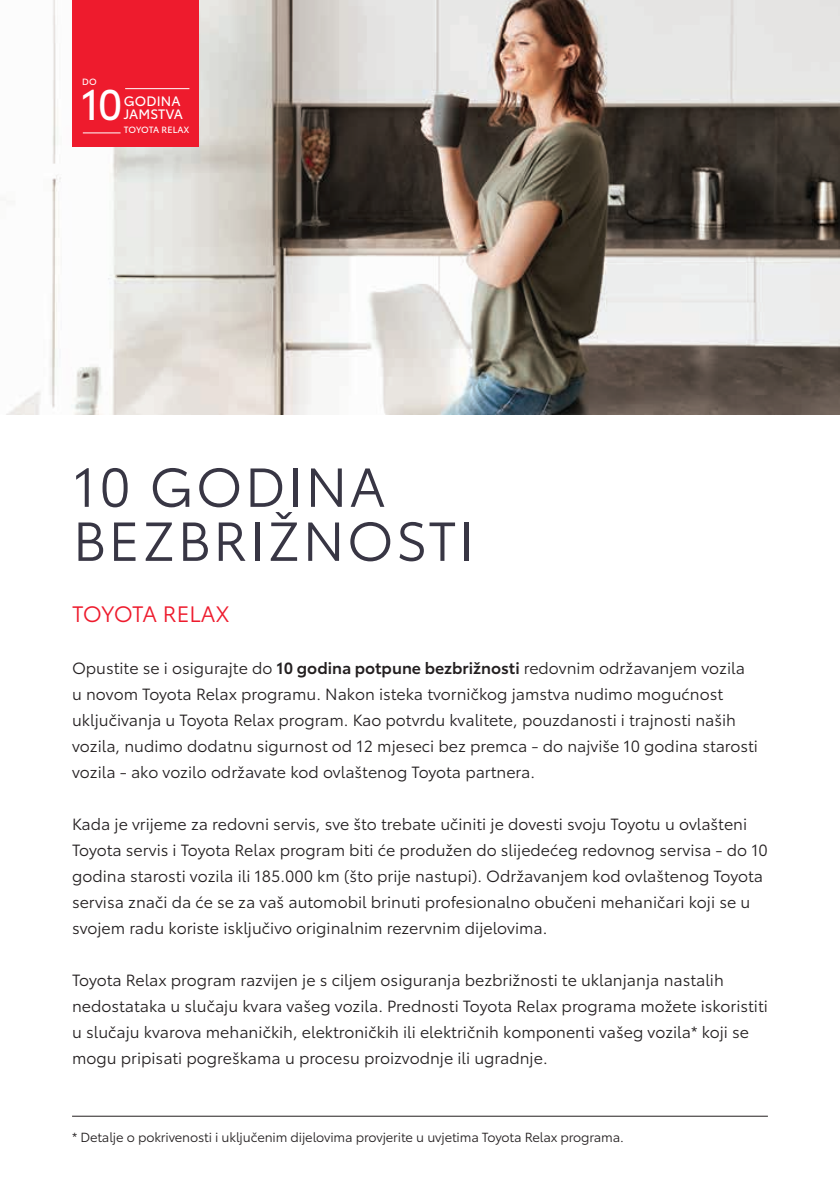
<style>
.page{position:relative;width:840px;height:1191px;background:#fff}
.page>*{position:absolute;margin:0;border:0;box-sizing:border-box;transform-origin:0 0}
.t1{font:54px/54px "Toyota Type";letter-spacing:.04em;color:#383644}
.t2{font:42.4px "Toyota Type";color:#fff}
.t3{font:22px "Toyota Type";letter-spacing:-.02em;color:#ee1b2d}
.t4{font:16px/26px "Toyota Type";color:#231f20}
.t5{font:13.4px/12.8px "Toyota Type";letter-spacing:.01em;color:#fff}
.t6{font:13px "Toyota Type";letter-spacing:-.01em;color:#231f20}
.t7{font:9px "Toyota Type";letter-spacing:-.01em;color:#fff}
.s1{font-weight:600}
</style>
<div class="page">
<img style="left:7px;top:0;width:832px;height:414px">
<div style="left:72px;top:0;width:126px;height:146px;background:#ee1b2d"></div>
<hr style="left:72px;top:1115px;width:695px;height:1px;background:#231f20">
<hr style="left:83px;top:133px;width:37px;height:1px;background:#fff">
<hr style="left:125px;top:88px;width:64px;height:1px;background:#fff">
<p class="t7" style="left:82px;top:75px;width:16px">DO</p>
<h2 class="t2" style="left:81px;top:73px;width:43px">10</h2>
<p class="t5" style="left:124px;top:94px;width:61px">GODINA<br>JAMSTVA</p>
<p class="t7" style="left:124px;top:123px;width:67px">TOYOTA RELAX</p>
<h1 class="t1" style="left:73px;top:456px;width:402px">10 GODINA<br>BEZBRIŽNOSTI</h1>
<h3 class="t3" style="left:72px;top:598px;width:159px">TOYOTA RELAX</h3>
<p class="t4" style="left:72px;top:654px;width:687px">Opustite se i osigurajte do <span class="s1">10 godina potpune bezbrižnosti</span> redovnim održavanjem vozila u novom Toyota Relax programu. Nakon isteka tvorničkog jamstva nudimo mogućnost uključivanja u Toyota Relax program. Kao potvrdu kvalitete, pouzdanosti i trajnosti naših vozila, nudimo dodatnu sigurnost od 12 mjeseci bez premca - do najviše 10 godina starosti vozila - ako vozilo održavate kod ovlaštenog Toyota partnera.</p>
<p class="t4" style="left:72px;top:810px;width:697px">Kada je vrijeme za redovni servis, sve što trebate učiniti je dovesti svoju Toyotu u ovlašteni Toyota servis i Toyota Relax program biti će produžen do slijedećeg redovnog servisa - do 10 godina starosti vozila ili 185.000 km (što prije nastupi). Održavanjem kod ovlaštenog Toyota servisa znači da će se za vaš automobil brinuti profesionalno obučeni mehaničari koji se u svojem radu koriste isključivo originalnim rezervnim dijelovima.</p>
<p class="t4" style="left:72px;top:966px;width:697px">Toyota Relax program razvijen je s ciljem osiguranja bezbrižnosti te uklanjanja nastalih nedostataka u slučaju kvara vašeg vozila. Prednosti Toyota Relax programa možete iskoristiti u slučaju kvarova mehaničkih, elektroničkih ili električnih komponenti vašeg vozila* koji se mogu pripisati pogreškama u procesu proizvodnje ili ugradnje.</p>
<p class="t6" style="left:72px;top:1128px;width:553px">* Detalje o pokrivenosti i uključenim dijelovima provjerite u uvjetima Toyota Relax programa.</p>
</div>
